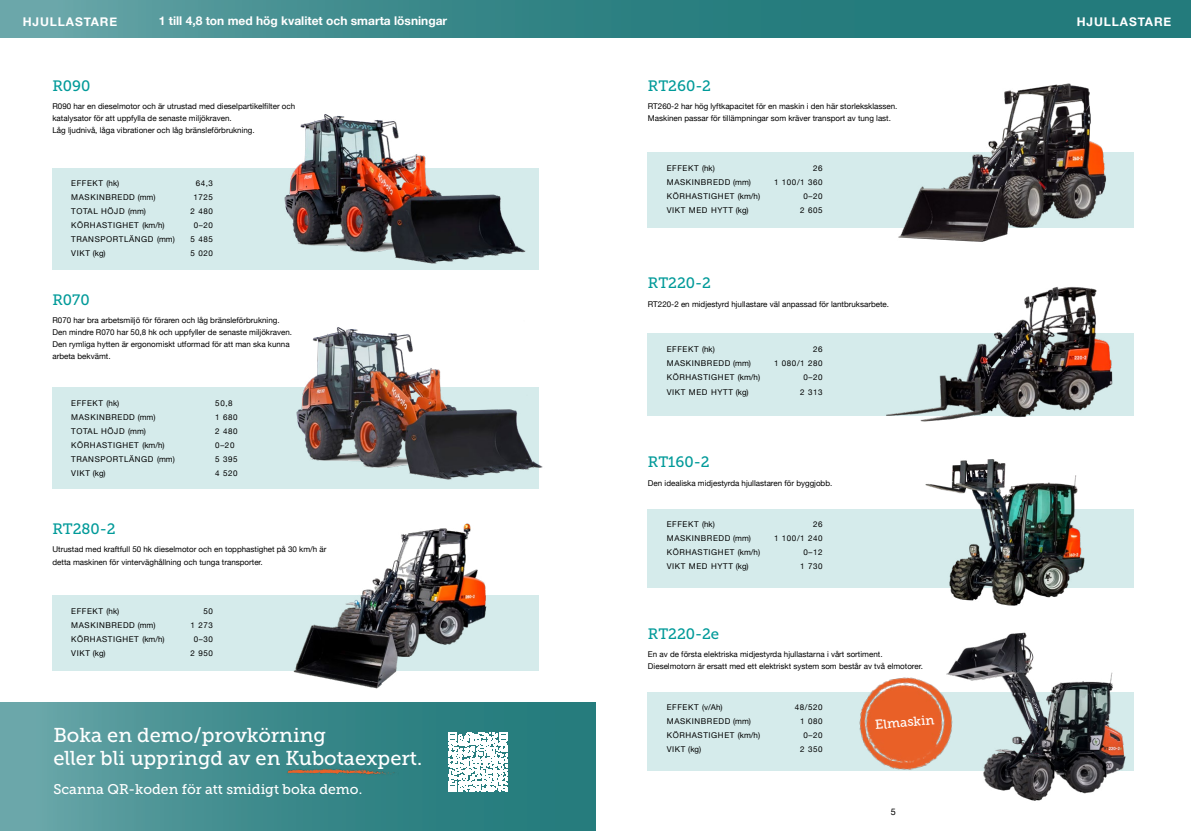
<style>
.page{position:relative;width:1191px;height:831px;background:#fff}
.page>*{position:absolute;margin:0;border:0;box-sizing:border-box;transform-origin:0 0}
.t1{font:20px/22.5px "Museo Slab 500";color:#fff}
.t2{font:15px "Museo Slab 500";color:#009a99}
.t3{font:14px "Museo Slab 500";color:#fff}
.t4{font:13px "Museo Slab 500";color:#fff}
.t5{font:700 12px "Helvetica Neue";color:#fff}
.t6{font:700 12px "Helvetica Neue";letter-spacing:.075em;color:#fff}
.t7{font:9px "Helvetica Neue";color:#000}
.t8{font:8px/12px "Helvetica Neue";color:#000}
.t9{font:8px "Helvetica Neue";letter-spacing:.075em;color:#000}
</style>
<div class="page">
<img style="left:0;top:702px;width:595px;height:129px">
<div style="left:642px;top:0;width:549px;height:38px;background:#247b7c"></div>
<img style="left:74px;top:0;width:568px;height:38px">
<div style="left:0;top:0;width:74px;height:38px;background:#6ba7aa"></div>
<div style="left:52px;top:595px;width:487px;height:75px;background:#d5ebeb"></div>
<div style="left:52px;top:388px;width:487px;height:101px;background:#d5ebeb"></div>
<div style="left:52px;top:168px;width:487px;height:101px;background:#d5ebeb"></div>
<img style="left:282px;top:523px;width:217px;height:166px">
<img style="left:293px;top:327px;width:250px;height:153px">
<img style="left:280px;top:114px;width:253px;height:156px">
<div style="left:647px;top:152px;width:487px;height:76px;background:#d5ebeb"></div>
<div style="left:647px;top:509px;width:487px;height:79px;background:#d5ebeb"></div>
<div style="left:647px;top:692px;width:487px;height:79px;background:#d5ebeb"></div>
<div style="left:647px;top:333px;width:487px;height:82px;background:#d5ebeb"></div>
<img style="left:898px;top:83px;width:208px;height:159px">
<img style="left:925px;top:459px;width:160px;height:147px">
<img style="left:952px;top:632px;width:174px;height:169px">
<img style="left:881px;top:286px;width:242px;height:136px">
<svg style="left:448px;top:732px;width:60px;height:60px"></svg>
<img style="left:284px;top:767px;width:114px;height:10px">
<img style="left:859px;top:666px;width:105px;height:114px">
<h3 class="t6" style="left:23px;top:12px;width:96px">HJULLASTARE</h3>
<h3 class="t5" style="left:159px;top:11px;width:290px">1 till 4,8 ton med hög kvalitet och smarta lösningar</h3>
<h3 class="t6" style="left:1076px;top:12px;width:96px">HJULLASTARE</h3>
<h2 class="t2" style="left:52px;top:77px;width:40px">R090</h2>
<p class="t8" style="left:52px;top:100px;width:244px">R090 har en dieselmotor och är utrustad med dieselpartikelfilter och katalysator för att uppfylla de senaste miljökraven.<br>Låg ljudnivå, låga vibrationer och låg bränsleförbrukning.</p>
<p class="t9" style="left:71px;top:178px;width:50px">EFFEKT (hk)</p>
<p class="t8" style="left:196px;top:178px;width:19px">64,3</p>
<p class="t9" style="left:71px;top:192px;width:86px">MASKINBREDD (mm)</p>
<p class="t8" style="left:193px;top:192px;width:21px">1725</p>
<p class="t9" style="left:71px;top:206px;width:76px">TOTAL HÖJD (mm)</p>
<p class="t8" style="left:191px;top:206px;width:24px">2 480</p>
<p class="t9" style="left:71px;top:220px;width:95px">KÖRHASTIGHET (km/h)</p>
<p class="t8" style="left:194px;top:220px;width:21px">0–20</p>
<p class="t9" style="left:71px;top:234px;width:105px">TRANSPORTLÄNGD (mm)</p>
<p class="t8" style="left:191px;top:234px;width:24px">5 485</p>
<p class="t8" style="left:71px;top:248px;width:36px">VIKT (kg)</p>
<p class="t8" style="left:191px;top:248px;width:24px">5 020</p>
<h2 class="t2" style="left:52px;top:291px;width:39px">R070</h2>
<p class="t8" style="left:52px;top:314px;width:241px">R070 har bra arbetsmiljö för föraren och låg bränsleförbrukning.<br>Den mindre R070 har 50,8 hk och uppfyller de senaste miljökraven.<br>Den rymliga hytten är ergonomiskt utformad för att man ska kunna arbeta bekvämt.</p>
<p class="t9" style="left:71px;top:397px;width:50px">EFFEKT (hk)</p>
<p class="t8" style="left:215px;top:398px;width:19px">50,8</p>
<p class="t9" style="left:71px;top:411px;width:86px">MASKINBREDD (mm)</p>
<p class="t8" style="left:215px;top:412px;width:24px">1 680</p>
<p class="t9" style="left:71px;top:425px;width:76px">TOTAL HÖJD (mm)</p>
<p class="t8" style="left:215px;top:426px;width:24px">2 480</p>
<p class="t9" style="left:71px;top:439px;width:95px">KÖRHASTIGHET (km/h)</p>
<p class="t8" style="left:215px;top:440px;width:21px">0–20</p>
<p class="t9" style="left:71px;top:453px;width:105px">TRANSPORTLÄNGD (mm)</p>
<p class="t8" style="left:215px;top:454px;width:24px">5 395</p>
<p class="t8" style="left:71px;top:468px;width:36px">VIKT (kg)</p>
<p class="t8" style="left:215px;top:468px;width:24px">4 520</p>
<h2 class="t2" style="left:52px;top:520px;width:65px">RT280-2</h2>
<p class="t8" style="left:52px;top:543px;width:276px;line-height:13px">Utrustad med kraftfull 50 hk dieselmotor och en topphastighet på 30 km/h är detta maskinen för vinterväghållning och tunga transporter.</p>
<p class="t9" style="left:71px;top:605px;width:50px">EFFEKT (hk)</p>
<p class="t8" style="left:203px;top:606px;width:11px">50</p>
<p class="t9" style="left:71px;top:619px;width:86px">MASKINBREDD (mm)</p>
<p class="t8" style="left:191px;top:620px;width:24px">1 273</p>
<p class="t9" style="left:71px;top:633px;width:95px">KÖRHASTIGHET (km/h)</p>
<p class="t8" style="left:194px;top:634px;width:21px">0–30</p>
<p class="t8" style="left:71px;top:648px;width:36px">VIKT (kg)</p>
<p class="t8" style="left:191px;top:648px;width:24px">2 950</p>
<h1 class="t1" style="left:53px;top:724px;width:370px">Boka en demo/provkörning<br>eller bli uppringd av en Kubotaexpert.</h1>
<h3 class="t3" style="left:53px;top:781px;width:310px">Scanna QR-koden för att smidigt boka demo.</h3>
<h2 class="t2" style="left:648px;top:77px;width:65px">RT260-2</h2>
<p class="t8" style="left:648px;top:100px;width:251px">RT260-2 har hög lyftkapacitet för en maskin i den här storleksklassen.<br>Maskinen passar för tillämpningar som kräver transport av tung last.</p>
<p class="t9" style="left:667px;top:162px;width:50px">EFFEKT (hk)</p>
<p class="t8" style="left:813px;top:162px;width:11px">26</p>
<p class="t9" style="left:667px;top:176px;width:86px">MASKINBREDD (mm)</p>
<p class="t8" style="left:774px;top:176px;width:50px">1 100/1 360</p>
<p class="t9" style="left:667px;top:190px;width:95px">KÖRHASTIGHET (km/h)</p>
<p class="t8" style="left:803px;top:190px;width:21px">0–20</p>
<p class="t9" style="left:667px;top:204px;width:83px">VIKT MED HYTT (kg)</p>
<p class="t8" style="left:800px;top:204px;width:24px">2 605</p>
<h2 class="t2" style="left:648px;top:274px;width:64px">RT220-2</h2>
<p class="t8" style="left:648px;top:298px;width:243px">RT220-2 en midjestyrd hjullastare väl anpassad för lantbruksarbete.</p>
<p class="t9" style="left:667px;top:343px;width:50px">EFFEKT (hk)</p>
<p class="t8" style="left:813px;top:343px;width:11px">26</p>
<p class="t9" style="left:667px;top:357px;width:86px">MASKINBREDD (mm)</p>
<p class="t8" style="left:774px;top:357px;width:50px">1 080/1 280</p>
<p class="t9" style="left:667px;top:371px;width:95px">KÖRHASTIGHET (km/h)</p>
<p class="t8" style="left:803px;top:371px;width:21px">0–20</p>
<p class="t9" style="left:667px;top:386px;width:83px">VIKT MED HYTT (kg)</p>
<p class="t8" style="left:800px;top:386px;width:24px">2 313</p>
<h2 class="t2" style="left:648px;top:453px;width:63px">RT160-2</h2>
<p class="t8" style="left:648px;top:478px;width:186px">Den idealiska midjestyrda hjullastaren för byggjobb.</p>
<p class="t9" style="left:667px;top:518px;width:50px">EFFEKT (hk)</p>
<p class="t8" style="left:813px;top:518px;width:11px">26</p>
<p class="t9" style="left:667px;top:532px;width:86px">MASKINBREDD (mm)</p>
<p class="t8" style="left:774px;top:532px;width:50px">1 100/1 240</p>
<p class="t9" style="left:667px;top:546px;width:95px">KÖRHASTIGHET (km/h)</p>
<p class="t8" style="left:803px;top:546px;width:21px">0–12</p>
<p class="t9" style="left:667px;top:560px;width:83px">VIKT MED HYTT (kg)</p>
<p class="t8" style="left:800px;top:560px;width:24px">1 730</p>
<h2 class="t2" style="left:648px;top:625px;width:73px">RT220-2e</h2>
<p class="t8" style="left:648px;top:648px;width:276px">En av de första elektriska midjestyrda hjullastarna i vårt sortiment.<br>Dieselmotorn är ersatt med ett elektriskt system som består av två elmotorer.</p>
<p class="t9" style="left:667px;top:701px;width:57px">EFFEKT (v/Ah)</p>
<p class="t8" style="left:795px;top:701px;width:29px">48/520</p>
<p class="t9" style="left:667px;top:715px;width:86px">MASKINBREDD (mm)</p>
<p class="t8" style="left:800px;top:715px;width:24px">1 080</p>
<p class="t9" style="left:667px;top:729px;width:95px">KÖRHASTIGHET (km/h)</p>
<p class="t8" style="left:803px;top:729px;width:21px">0–20</p>
<p class="t8" style="left:667px;top:743px;width:36px">VIKT (kg)</p>
<p class="t8" style="left:800px;top:743px;width:24px">2 350</p>
<h3 class="t4" style="left:874px;top:717px;width:61px;rotate:-5deg">Elmaskin</h3>
<p class="t7" style="left:890px;top:805px;width:7px">5</p>
</div>
